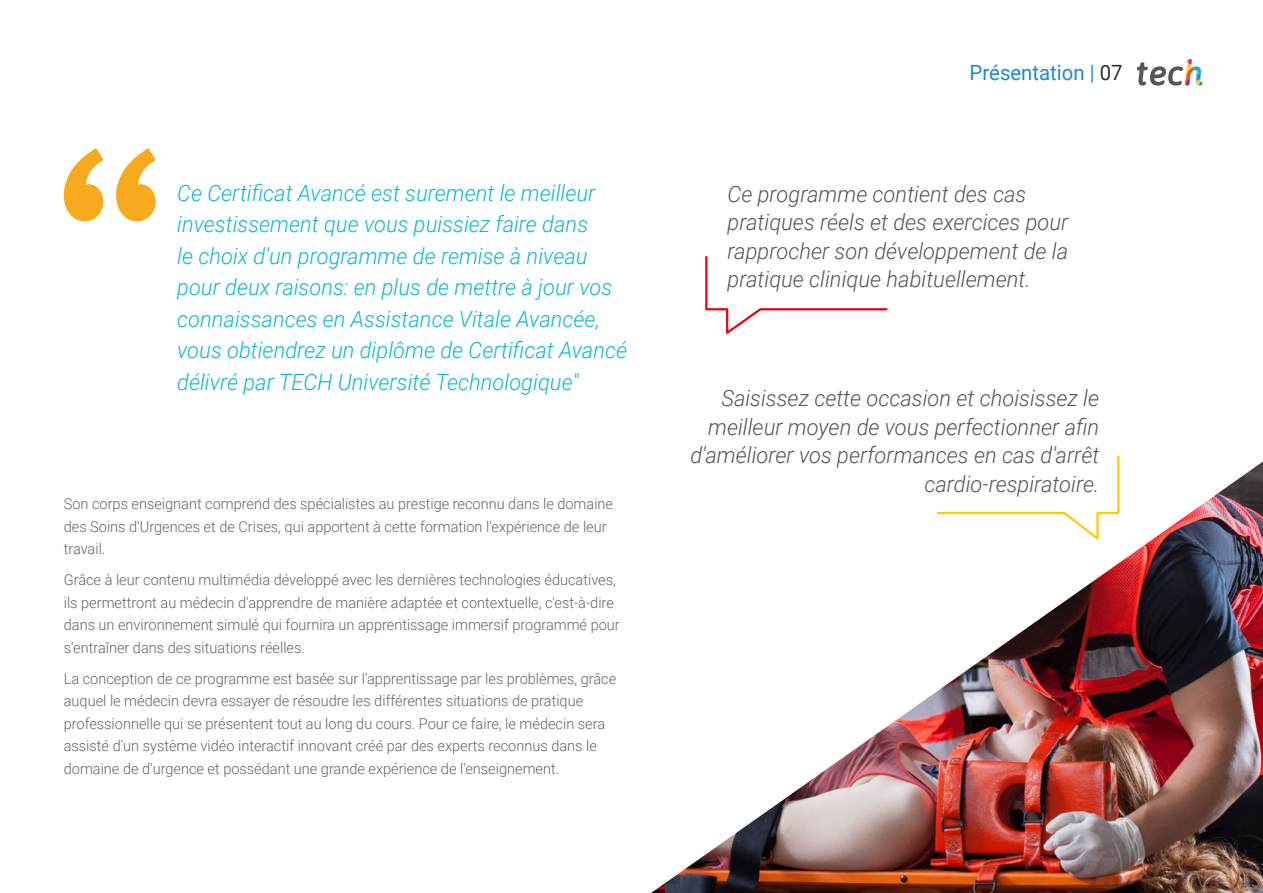
<style>
.page{position:relative;width:1263px;height:893px;background:#fff}
.page>*{position:absolute;margin:0;border:0;box-sizing:border-box;transform-origin:0 0}
.t1{font:italic 300 22.5px/31.5px "Roboto";color:#0fb6cf}
.t2{font:italic 300 22.5px/28.5px "Roboto";color:#52555b;text-align:right}
.t3{font:21px "Roboto";color:#2488c9}
.t4{font:300 15px/22.5px "Roboto";color:#61646a}
.s1{color:#2588c9}
.s2{color:#312e20}
</style>
<div class="page">
<svg style="left:64px;top:148px;width:92px;height:73px"></svg>
<img style="left:651px;top:461px;width:612px;height:432px">
<svg style="left:705px;top:256px;width:183px;height:78px"></svg>
<svg style="left:1137px;top:59px;width:65px;height:27px"></svg>
<p class="t1" style="left:177px;top:176px;width:451px">Ce Certificat Avancé est surement le meilleur investissement que vous puissiez faire dans<br>le choix d'un programme de remise à niveau pour deux raisons: en plus de mettre à jour vos connaissances en Assistance Vitale Avancée, vous obtiendrez un diplôme de Certificat Avancé délivré par TECH Université Technologique"</p>
<p class="t4" style="left:64px;top:492px;width:551px">Son corps enseignant comprend des spécialistes au prestige reconnu dans le domaine des Soins d'Urgences et de Crises, qui apportent à cette formation l'expérience de leur travail.</p>
<p class="t4" style="left:64px;top:568px;width:557px">Grâce à leur contenu multimédia développé avec les dernières technologies éducatives, ils permettront au médecin d'apprendre de manière adaptée et contextuelle, c'est-à-dire dans un environnement simulé qui fournira un apprentissage immersif programmé pour s'entraîner dans des situations réelles.</p>
<p class="t4" style="left:64px;top:667px;width:554px">La conception de ce programme est basée sur l'apprentissage par les problèmes, grâce auquel le médecin devra essayer de résoudre les différentes situations de pratique professionnelle qui se présentent tout au long du cours. Pour ce faire, le médecin sera assisté d'un système vidéo interactif innovant créé par des experts reconnus dans le domaine de d'urgence et possédant une grande expérience de l'enseignement.</p>
<h2 class="t3" style="left:970px;top:57px;width:155px">Présentation <span class="s1">|</span> <span class="s2">07</span></h2>
<h1 class="t2" style="left:727px;top:179px;width:342px;text-align:left">Ce programme contient des cas pratiques réels et des exercices pour rapprocher son développement de la pratique clinique habituellement.</h1>
<h1 class="t2" style="left:690px;top:383px;width:410px">Saisissez cette occasion et choisissez le meilleur moyen de vous perfectionner afin d'améliorer vos performances en cas d'arrêt cardio-respiratoire.</h1>
</div>
